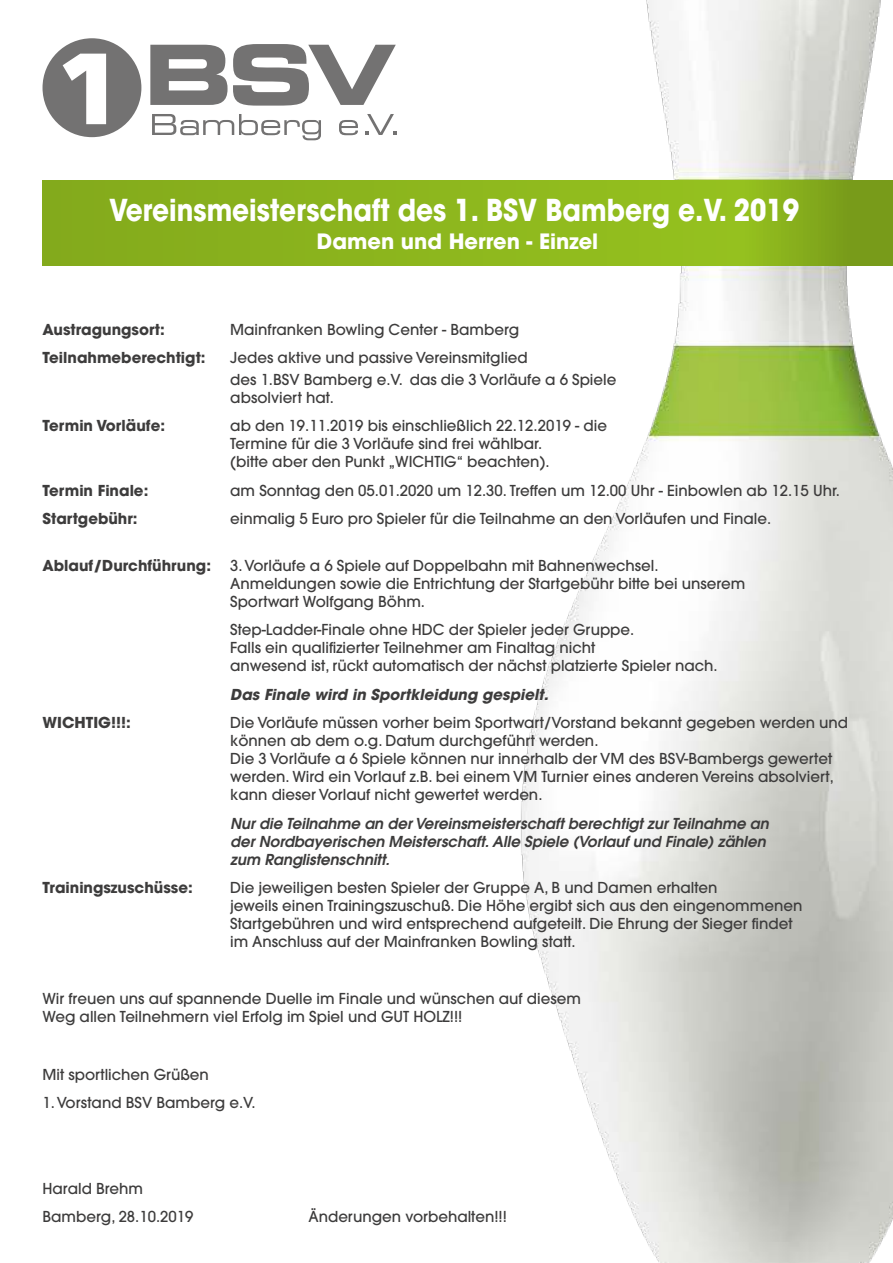
<style>
.page{position:relative;width:893px;height:1263px;background:#fff}
.page>*{position:absolute;margin:0;border:0;box-sizing:border-box;transform-origin:0 0}
.t1{font:700 30px "Avant Garde";color:#fff;scale:.88 1}
.t2{font:700 21px "Avant Garde";color:#fff}
.t3{font:500 15px/18px "Avant Garde";color:#3d3c3c}
.t4{font:italic 600 15px/18px "Avant Garde";color:#3d3c3c}
.t5{font:700 15px "Avant Garde";color:#3d3c3c}
.t6{font:italic 700 15px "Avant Garde";color:#3d3c3c}
</style>
<div class="page">
<img style="left:98px;top:0;width:795px;height:1263px">
<svg style="left:152px;top:114px;width:169px;height:26px"></svg>
<svg style="left:339px;top:120px;width:19px;height:15px"></svg>
<svg style="left:365px;top:114px;width:31px;height:21px"></svg>
<svg style="left:43px;top:38px;width:98px;height:99px"></svg>
<svg style="left:150px;top:44px;width:246px;height:62px"></svg>
<svg style="left:43px;top:180px;width:850px;height:85px;background:#8ab31d"></svg>
<h1 class="t1" style="left:109px;top:190px;width:785px">Vereinsmeisterschaft des 1. BSV Bamberg e.V. 2019</h1>
<h2 class="t2" style="left:317px;top:228px;width:283px">Damen und Herren - Einzel</h2>
<p class="t5" style="left:43px;top:320px;width:124px">Austragungsort:</p>
<p class="t3" style="left:230px;top:320px;width:291px">Mainfranken Bowling Center - Bamberg</p>
<p class="t5" style="left:43px;top:348px;width:165px">Teilnahmeberechtigt:</p>
<p class="t3" style="left:230px;top:347px;width:388px;line-height:21.6px">Jedes aktive und passive Vereinsmitglied<br>des 1.BSV Bamberg e.V. das die 3 Vorläufe a 6 Spiele</p>
<p class="t3" style="left:230px;top:388px;width:105px">absolviert hat.</p>
<p class="t5" style="left:43px;top:416px;width:124px">Termin Vorläufe:</p>
<p class="t3" style="left:230px;top:417px;width:378px">ab den 19.11.2019 bis einschließlich 22.12.2019 - die<br>Termine für die 3 Vorläufe sind frei wählbar.<br>(bitte aber den Punkt „WICHTIG“ beachten).</p>
<p class="t5" style="left:43px;top:481px;width:107px">Termin Finale:</p>
<p class="t3" style="left:230px;top:481px;width:611px">am Sonntag den 05.01.2020 um 12.30. Treffen um 12.00 Uhr - Einbowlen ab 12.15 Uhr.</p>
<p class="t5" style="left:43px;top:509px;width:97px">Startgebühr:</p>
<p class="t3" style="left:230px;top:510px;width:543px">einmalig 5 Euro pro Spieler für die Teilnahme an den Vorläufen und Finale.</p>
<p class="t5" style="left:43px;top:556px;width:170px">Ablauf/Durchführung:</p>
<p class="t3" style="left:230px;top:556px;width:517px">3. Vorläufe a 6 Spiele auf Doppelbahn mit Bahnenwechsel.<br>Anmeldungen sowie die Entrichtung der Startgebühr bitte bei unserem<br>Sportwart Wolfgang Böhm.</p>
<p class="t3" style="left:230px;top:621px;width:489px">Step-Ladder-Finale ohne HDC der Spieler jeder Gruppe.<br>Falls ein qualifizierter Teilnehmer am Finaltag nicht<br>anwesend ist, rückt automatisch der nächst platzierte Spieler nach.</p>
<p class="t6" style="left:230px;top:685px;width:320px">Das Finale wird in Sportkleidung gespielt.</p>
<p class="t5" style="left:43px;top:713px;width:90px">WICHTIG!!!:</p>
<p class="t3" style="left:230px;top:714px;width:619px">Die Vorläufe müssen vorher beim Sportwart/Vorstand bekannt gegeben werden und können ab dem o.g. Datum durchgeführt werden.<br>Die 3 Vorläufe a 6 Spiele können nur innerhalb der VM des BSV-Bambergs gewertet werden. Wird ein Vorlauf z.B. bei einem VM Turnier eines anderen Vereins absolviert, kann dieser Vorlauf nicht gewertet werden.</p>
<p class="t4" style="left:230px;top:814px;width:540px">Nur die Teilnahme an der Vereinsmeisterschaft berechtigt zur Teilnahme an der Nordbayerischen Meisterschaft. Alle Spiele (Vorlauf und Finale) zählen zum Ranglistenschnitt.</p>
<p class="t5" style="left:43px;top:878px;width:152px">Trainingszuschüsse:</p>
<p class="t3" style="left:230px;top:879px;width:574px">Die jeweiligen besten Spieler der Gruppe A, B und Damen erhalten<br>jeweils einen Trainingszuschuß. Die Höhe ergibt sich aus den eingenommenen Startgebühren und wird entsprechend aufgeteilt. Die Ehrung der Sieger findet im Anschluss auf der Mainfranken Bowling statt.</p>
<p class="t3" style="left:43px;top:990px;width:540px">Wir freuen uns auf spannende Duelle im Finale und wünschen auf diesem<br>Weg allen Teilnehmern viel Erfolg im Spiel und GUT HOLZ!!!</p>
<p class="t3" style="left:43px;top:1065px;width:168px">Mit sportlichen Grüßen</p>
<p class="t3" style="left:43px;top:1093px;width:214px">1. Vorstand BSV Bamberg e.V.</p>
<p class="t3" style="left:43px;top:1174px;width:153px;line-height:28.5px">Harald Brehm<br>Bamberg, 28.10.2019</p>
<p class="t3" style="left:308px;top:1207px;width:200px">Änderungen vorbehalten!!!</p>
</div>
